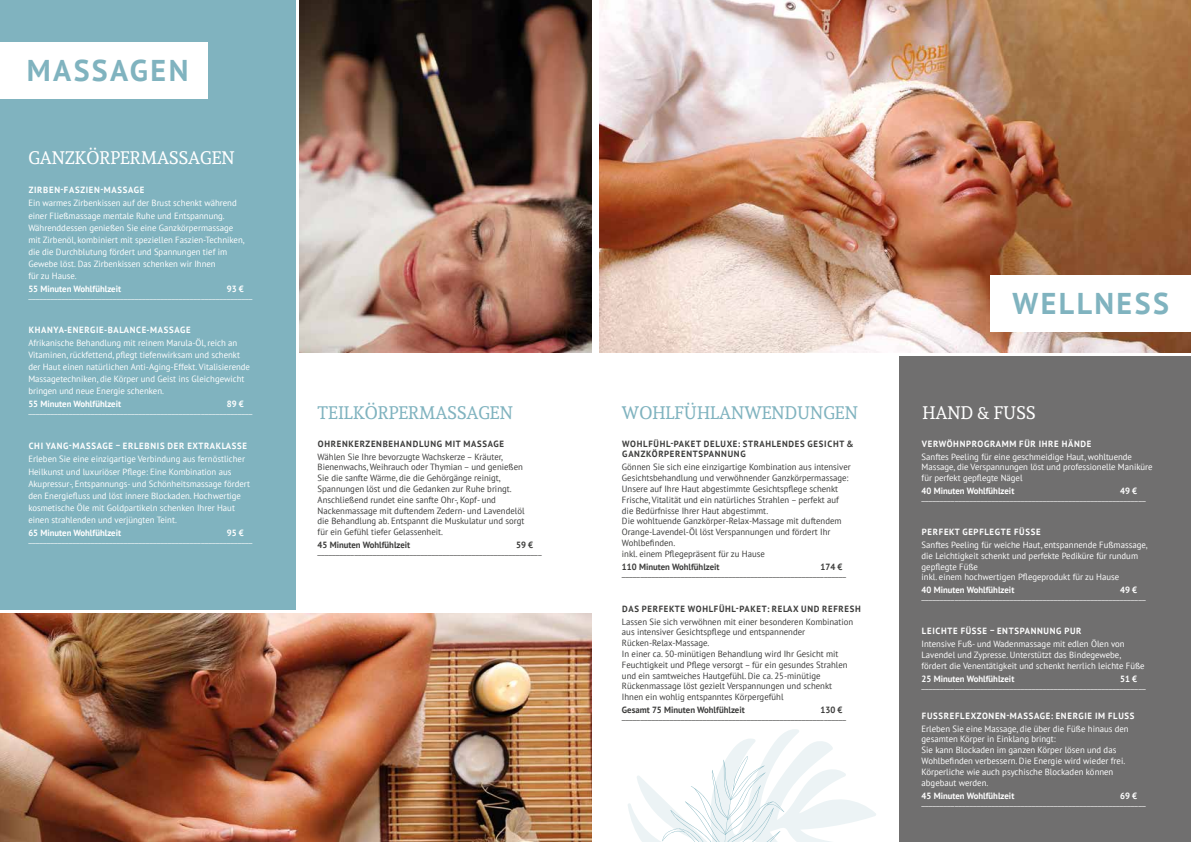
<style>
.page{position:relative;width:1191px;height:842px;background:#fff}
.page>*{position:absolute;margin:0;border:0;box-sizing:border-box;transform-origin:0 0}
.t1{font:700 30px "PT Sans";letter-spacing:.08em;color:#80b3bf}
.t2{font:18px "Andada";color:#80b3bf}
.t3{font:18px "Andada";color:#fff}
.t4{font:9px/10.8px "PT Sans";color:#fff}
.t5{font:9px/10.8px "PT Sans";color:#3c3c3b}
.t6{font:700 9px "PT Sans";letter-spacing:.08em;color:#fff}
.t7{font:700 9px "PT Sans";color:#fff}
.t8{font:700 9px/10.8px "PT Sans";letter-spacing:.08em;color:#3c3c3b}
.t9{font:700 9px "PT Sans";color:#3c3c3b}
.t10{font:700 9px "PT Sans";letter-spacing:.05em;color:#fff}
</style>
<div class="page">
<svg style="left:628px;top:729px;width:248px;height:113px"></svg>
<div style="left:0;top:0;width:296px;height:609px;background:#80b3bf"></div>
<img style="left:300px;top:0;width:291px;height:352px">
<img style="left:0;top:614px;width:591px;height:228px">
<div style="left:899px;top:356px;width:292px;height:486px;background:#706f6f"></div>
<img style="left:600px;top:0;width:591px;height:352px">
<div style="left:0;top:43px;width:207px;height:56px;background:#fff"></div>
<div style="left:990px;top:275px;width:201px;height:56px;background:#fff"></div>
<h1 class="t1" style="left:27px;top:51px;width:163px">MASSAGEN</h1>
<h2 class="t3" style="left:28px;top:147px;width:208px">GANZKÖRPERMASSAGEN</h2>
<p class="t6" style="left:29px;top:183px;width:117px">ZIRBEN-FASZIEN-MASSAGE</p>
<p class="t4" style="left:28px;top:196px;width:210px;line-height:13px">Ein warmes Zirbenkissen auf der Brust schenkt während einer Fließmassage mentale Ruhe und Entspannung.</p>
<p class="t4" style="left:28px;top:221px;width:218px;line-height:12px">Währenddessen genießen Sie eine Ganzkörpermassage mit Zirbenöl, kombiniert mit speziellen Faszien-Techniken, die die Durchblutung fördert und Spannungen tief im Gewebe löst. Das Zirbenkissen schenken wir Ihnen<br>für zu Hause.</p>
<p class="t7" style="left:28px;top:282px;width:94px">55 Minuten Wohlfühlzeit</p>
<p class="t10" style="left:227px;top:282px;width:19px">93 €</p>
<p class="t4" style="left:28px;top:289px;width:225px">_____________________________________________________________</p>
<p class="t6" style="left:29px;top:324px;width:163px">KHANYA-ENERGIE-BALANCE-MASSAGE</p>
<p class="t4" style="left:28px;top:337px;width:223px;line-height:12px">Afrikanische Behandlung mit reinem Marula-Öl, reich an Vitaminen, rückfettend, pflegt tiefenwirksam und schenkt der Haut einen natürlichen Anti-Aging-Effekt. Vitalisierende Massagetechniken, die Körper und Geist ins Gleichgewicht bringen und neue Energie schenken.</p>
<p class="t7" style="left:28px;top:398px;width:94px">55 Minuten Wohlfühlzeit</p>
<p class="t10" style="left:227px;top:398px;width:19px">89 €</p>
<p class="t4" style="left:28px;top:405px;width:225px">_____________________________________________________________</p>
<p class="t6" style="left:29px;top:440px;width:220px">CHI YANG-MASSAGE – ERLEBNIS DER EXTRAKLASSE</p>
<p class="t4" style="left:28px;top:452px;width:218px;line-height:13px">Erleben Sie eine einzigartige Verbindung aus fernöstlicher<br>Heilkunst und luxuriöser Pflege: Eine Kombination aus</p>
<p class="t4" style="left:28px;top:478px;width:223px;line-height:12px">Akupressur-, Entspannungs- und Schönheitsmassage fördert den Energiefluss und löst innere Blockaden. Hochwertige kosmetische Öle mit Goldpartikeln schenken Ihrer Haut einen strahlenden und verjüngten Teint.</p>
<p class="t7" style="left:28px;top:527px;width:94px">65 Minuten Wohlfühlzeit</p>
<p class="t10" style="left:227px;top:527px;width:19px">95 €</p>
<p class="t4" style="left:28px;top:533px;width:225px">_____________________________________________________________</p>
<h2 class="t2" style="left:317px;top:402px;width:197px">TEILKÖRPERMASSAGEN</h2>
<p class="t8" style="left:318px;top:438px;width:188px">OHRENKERZENBEHANDLUNG MIT MASSAGE</p>
<p class="t5" style="left:317px;top:451px;width:208px">Wählen Sie Ihre bevorzugte Wachskerze – Kräuter, Bienenwachs, Weihrauch oder Thymian – und genießen Sie die sanfte Wärme, die die Gehörgänge reinigt, Spannungen löst und die Gedanken zur Ruhe bringt.<br>Anschließend rundet eine sanfte Ohr-, Kopf- und Nackenmassage mit duftendem Zedern- und Lavendelöl die Behandlung ab. Entspannt die Muskulatur und sorgt für ein Gefühl tiefer Gelassenheit.</p>
<p class="t9" style="left:317px;top:539px;width:94px">45 Minuten Wohlfühlzeit</p>
<p class="t8" style="left:516px;top:539px;width:19px">59 €</p>
<p class="t5" style="left:317px;top:545px;width:225px">_____________________________________________________________</p>
<h1 class="t1" style="left:1012px;top:284px;width:158px">WELLNESS</h1>
<h2 class="t2" style="left:622px;top:402px;width:237px">WOHLFÜHLANWENDUNGEN</h2>
<h2 class="t3" style="left:922px;top:402px;width:115px">HAND &amp; FUSS</h2>
<p class="t6" style="left:922px;top:437px;width:171px">VERWÖHNPROGRAMM FÜR IHRE HÄNDE</p>
<p class="t4" style="left:921px;top:451px;width:232px">Sanftes Peeling für eine geschmeidige Haut, wohltuende<br>Massage, die Verspannungen löst und professionelle Maniküre für perfekt gepflegte Nägel</p>
<p class="t7" style="left:921px;top:485px;width:94px">40 Minuten Wohlfühlzeit</p>
<p class="t10" style="left:1120px;top:485px;width:19px">49 €</p>
<p class="t4" style="left:921px;top:491px;width:225px">_____________________________________________________________</p>
<p class="t6" style="left:922px;top:526px;width:120px">PERFEKT GEPFLEGTE FÜSSE</p>
<p class="t4" style="left:921px;top:539px;width:227px">Sanftes Peeling für weiche Haut, entspannende Fußmassage, die Leichtigkeit schenkt und perfekte Pediküre für rundum gepflegte Füße<br>inkl. einem hochwertigen Pflegeprodukt für zu Hause</p>
<p class="t7" style="left:921px;top:584px;width:94px">40 Minuten Wohlfühlzeit</p>
<p class="t10" style="left:1120px;top:584px;width:19px">49 €</p>
<p class="t4" style="left:921px;top:590px;width:225px">_____________________________________________________________</p>
<p class="t6" style="left:922px;top:625px;width:161px">LEICHTE FÜSSE – ENTSPANNUNG PUR</p>
<p class="t4" style="left:921px;top:638px;width:224px">Intensive Fuß- und Wadenmassage mit edlen Ölen von<br>Lavendel und Zypresse. Unterstützt das Bindegewebe, fördert die Venentätigkeit und schenkt herrlich leichte Füße</p>
<p class="t7" style="left:921px;top:673px;width:94px">25 Minuten Wohlfühlzeit</p>
<p class="t10" style="left:1120px;top:673px;width:19px">51 €</p>
<p class="t4" style="left:921px;top:679px;width:225px">_____________________________________________________________</p>
<p class="t6" style="left:922px;top:709px;width:214px">FUSSREFLEXZONEN-MASSAGE: ENERGIE IM FLUSS</p>
<p class="t4" style="left:921px;top:723px;width:209px">Erleben Sie eine Massage, die über die Füße hinaus den gesamten Körper in Einklang bringt:<br>Sie kann Blockaden im ganzen Körper lösen und das Wohlbefinden verbessern. Die Energie wird wieder frei.<br>Körperliche wie auch psychische Blockaden können abgebaut werden.</p>
<p class="t7" style="left:921px;top:789px;width:94px">45 Minuten Wohlfühlzeit</p>
<p class="t10" style="left:1120px;top:789px;width:19px">69 €</p>
<p class="t4" style="left:921px;top:796px;width:225px">_____________________________________________________________</p>
<p class="t8" style="left:622px;top:438px;width:233px">WOHLFÜHL-PAKET DELUXE: STRAHLENDES GESICHT &amp;<br>GANZKÖRPERENTSPANNUNG</p>
<p class="t5" style="left:622px;top:461px;width:230px">Gönnen Sie sich eine einzigartige Kombination aus intensiver Gesichtsbehandlung und verwöhnender Ganzkörpermassage:<br>Unsere auf Ihre Haut abgestimmte Gesichtspflege schenkt Frische, Vitalität und ein natürliches Strahlen – perfekt auf die Bedürfnisse Ihrer Haut abgestimmt.<br>Die wohltuende Ganzkörper-Relax-Massage mit duftendem Orange-Lavendel-Öl löst Verspannungen und fördert Ihr Wohlbefinden.<br>inkl. einem Pflegepräsent für zu Hause</p>
<p class="t9" style="left:622px;top:561px;width:99px">110 Minuten Wohlfühlzeit</p>
<p class="t8" style="left:820px;top:561px;width:24px">174 €</p>
<p class="t5" style="left:622px;top:567px;width:225px">_____________________________________________________________</p>
<p class="t8" style="left:622px;top:603px;width:240px">DAS PERFEKTE WOHLFÜHL-PAKET: RELAX UND REFRESH</p>
<p class="t5" style="left:622px;top:616px;width:233px">Lassen Sie sich verwöhnen mit einer besonderen Kombination aus intensiver Gesichtspflege und entspannender Rücken-Relax-Massage.<br>In einer ca. 50-minütigen Behandlung wird Ihr Gesicht mit Feuchtigkeit und Pflege versorgt – für ein gesundes Strahlen und ein samtweiches Hautgefühl. Die ca. 25-minütige Rückenmassage löst gezielt Verspannungen und schenkt Ihnen ein wohlig entspanntes Körpergefühl</p>
<p class="t9" style="left:622px;top:704px;width:124px">Gesamt 75 Minuten Wohlfühlzeit</p>
<p class="t8" style="left:820px;top:704px;width:24px">130 €</p>
<p class="t5" style="left:622px;top:710px;width:225px">_____________________________________________________________</p>
</div>
